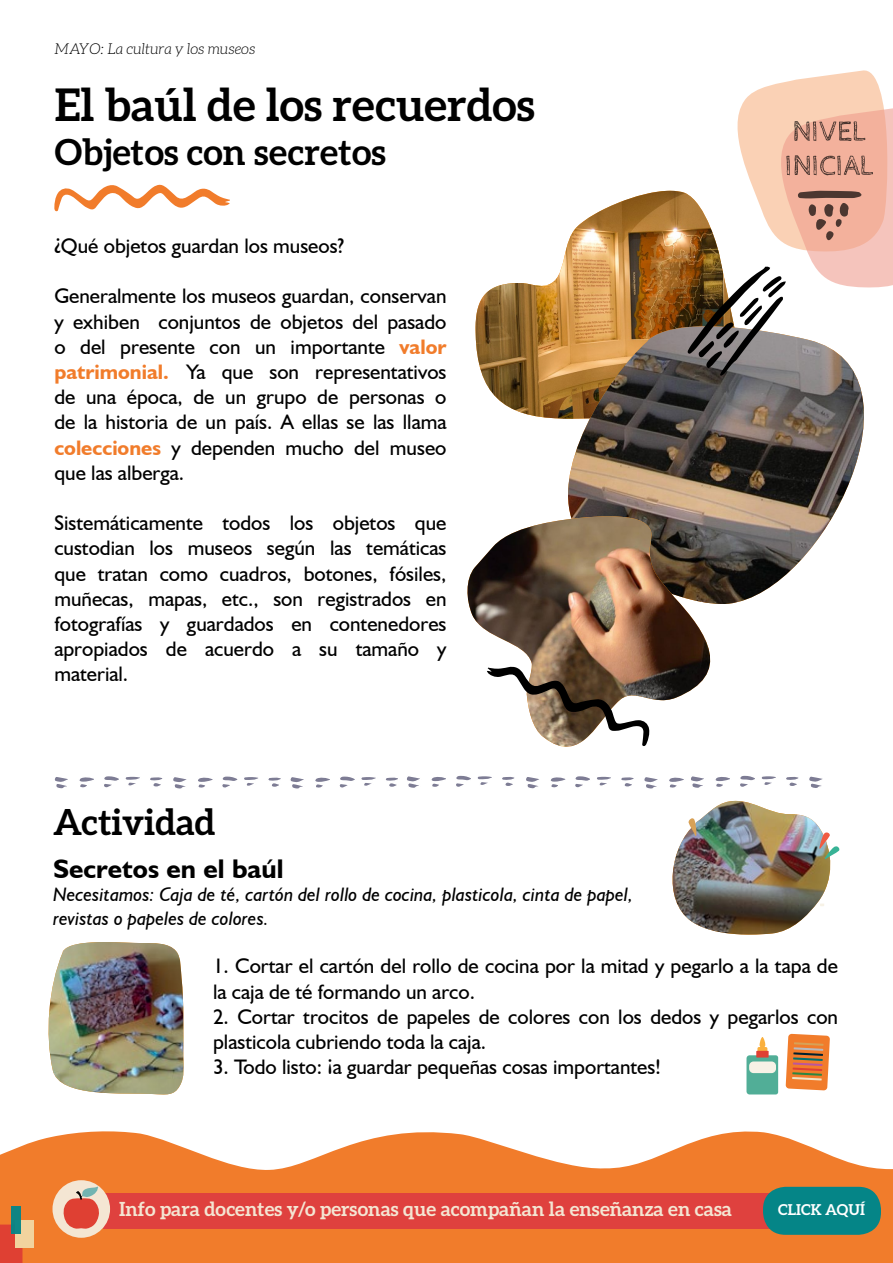
<style>
.page{position:relative;width:893px;height:1263px;background:#fff}
.page>*{position:absolute;margin:0;border:0;box-sizing:border-box;transform-origin:0 0}
.t1{font:700 45px "Aleo";color:#000}
.t2{font:700 36px "Aleo";color:#000}
.t3{font:700 27px "Humanist 521 BT";color:#000}
.t4{font:21px/25.2px "Humanist 521 BT";color:#000}
.t5{font:italic 19.5px "Humanist 521 BT";color:#000}
.t6{font:700 19.5px "Aleo";color:#f4e6d3}
.t7{font:italic 300 15px "Aleo";color:#000}
.t8{font:700 15px "Aleo";color:#fff}
.s1{font-weight:700;color:#f17c2b}
</style>
<div class="page">
<svg style="left:0;top:1131px;width:893px;height:132px;fill:#f17c2b"></svg>
<div style="left:103px;top:1193px;width:673px;height:36px;background:#df413e"></div>
<div style="left:52px;top:1180px;width:58px;height:58px;background:#f4e6d3;border-radius:50%"></div>
<svg style="left:63px;top:1187px;width:36px;height:42px"></svg>
<div style="left:16px;top:1220px;width:18px;height:27px;background:#f1d39e"></div>
<div style="left:11px;top:1207px;width:10px;height:27px;background:#0f8483"></div>
<svg style="left:54px;top:184px;width:176px;height:27px"></svg>
<svg style="left:746px;top:1037px;width:32px;height:57px"></svg>
<div style="left:749px;top:1061px;width:27px;height:12px;background:#f7f2e6;border-radius:4px"></div>
<svg style="left:315px;top:776px;width:61px;height:12px"></svg>
<svg style="left:54px;top:776px;width:250px;height:13px"></svg>
<svg style="left:385px;top:775px;width:438px;height:14px"></svg>
<img style="left:476px;top:191px;width:211px;height:227px">
<img style="left:48px;top:942px;width:136px;height:153px">
<svg style="left:786px;top:1034px;width:44px;height:56px;background:#dd8649"></svg>
<img style="left:672px;top:800px;width:167px;height:135px">
<img style="left:546px;top:326px;width:318px;height:277px">
<svg style="left:546px;top:509px;width:188px;height:95px;background:#695e56"></svg>
<img style="left:467px;top:516px;width:245px;height:231px">
<svg style="left:687px;top:70px;width:206px;height:306px"></svg>
<svg style="left:487px;top:666px;width:163px;height:80px"></svg>
<div style="left:763px;top:1187px;width:118px;height:48px;background:#058587;border-radius:22px"></div>
<p class="t7" style="left:54px;top:40px;width:202px">MAYO: La cultura y los museos</p>
<p class="t1" style="left:55px;top:79px;width:481px">El baúl de los recuerdos</p>
<p class="t2" style="left:55px;top:131px;width:333px">Objetos con secretos</p>
<p class="t4" style="left:54px;top:233px;width:291px">¿Qué objetos guardan los museos?</p>
<p class="t4" style="left:54px;top:283px;width:394px;text-align:justify">Generalmente los museos guardan, conservan y exhiben conjuntos de objetos del pasado o del presente con un importante <span class="s1">valor patrimonial.</span> Ya que son representativos de una época, de un grupo de personas o de la historia de un país. A ellas se las llama <span class="s1">colecciones</span> y dependen mucho del museo que las alberga.</p>
<p class="t4" style="left:54px;top:510px;width:394px;text-align:justify">Sistemáticamente todos los objetos que custodian los museos según las temáticas que tratan como cuadros, botones, fósiles, muñecas, mapas, etc., son registrados en fotografías y guardados en contenedores apropiados de acuerdo a su tamaño y material.</p>
<p class="t2" style="left:53px;top:801px;width:164px">Actividad</p>
<p class="t3" style="left:53px;top:852px;width:232px">Secretos en el baúl</p>
<p class="t5" style="left:53px;top:883px;width:581px">Necesitamos: Caja de té, cartón del rollo de cocina, plasticola, cinta de papel,</p>
<p class="t5" style="left:53px;top:906px;width:217px">revistas o papeles de colores.</p>
<p class="t4" style="left:213px;top:953px;width:626px">1. Cortar el cartón del rollo de cocina por la mitad y pegarlo a la tapa de la caja de té formando un arco.</p>
<p class="t4" style="left:213px;top:1003px;width:626px">2. Cortar trocitos de papeles de colores con los dedos y pegarlos con plasticola cubriendo toda la caja.</p>
<p class="t4" style="left:213px;top:1054px;width:449px">3. Todo listo: ¡a guardar pequeñas cosas importantes!</p>
<p class="t6" style="left:119px;top:1198px;width:614px">Info para docentes y/o personas que acompañan la enseñanza en casa</p>
<p class="t8" style="left:778px;top:1201px;width:89px">CLICK AQUÍ</p>
</div>
